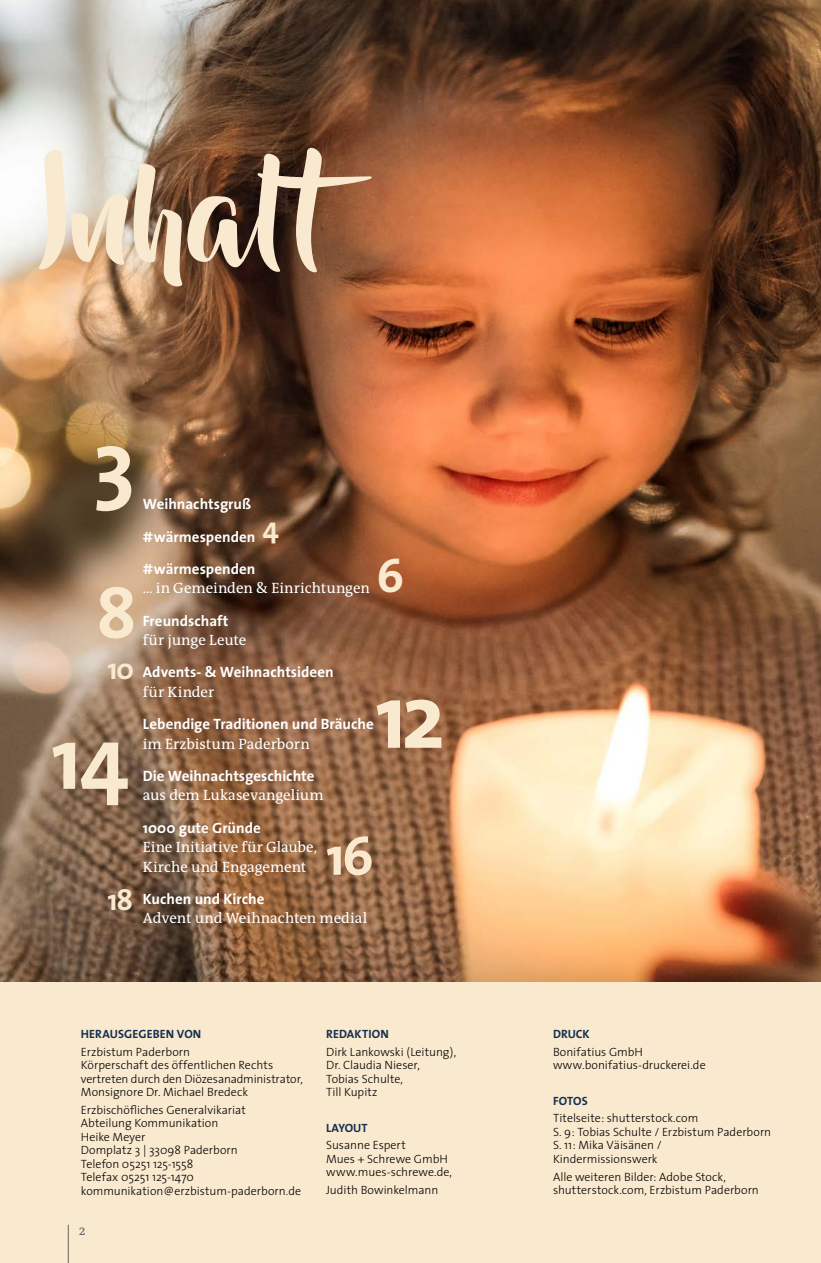
<style>
.page{position:relative;width:821px;height:1263px;background:#fff}
.page>*{position:absolute;margin:0;border:0;box-sizing:border-box;transform-origin:0 0}
.t1{font:122.55px "Beyond The Mountains";color:#f9e9cf}
.t2{font:700 92.1px "The Sans";color:#f9e9cf}
.t3{font:700 91.95px "The Sans";color:#f9e9cf}
.t4{font:700 89.55px "The Sans";color:#f9e9cf}
.t5{font:700 71.85px "The Sans";color:#f9e9cf}
.t6{font:700 54.6px "The Sans";color:#f9e9cf}
.t7{font:700 47.55px "The Sans";color:#f9e9cf}
.t8{font:700 29.85px "The Sans";color:#f9e9cf}
.t9{font:700 29.7px "The Sans";color:#f9e9cf}
.t10{font:15px/19.5px "The Antiqua B5";color:#fff}
.t11{font:700 15px/32.2px "The Sans";color:#fff}
.t12{font:13.5px "The Antiqua B5";color:#646363}
.t13{font:300 12px/13.5px "The Sans";color:#000}
.t14{font:700 12px "The Sans";letter-spacing:.005em;color:#152f4e}
</style>
<div class="page">
<img style="left:0;top:0;width:821px;height:982px">
<div style="left:0;top:982px;width:821px;height:281px;background:#f9e9cf"></div>
<hr style="left:68px;top:1225px;width:1px;height:38px;background:#646363">
<h1 class="t1" style="left:40px;top:148px;width:367px">Inhalt</h1>
<h3 class="t3" style="left:93px;top:386px;width:44px">3</h3>
<h3 class="t5" style="left:96px;top:553px;width:42px">8</h3>
<h3 class="t9" style="left:108px;top:644px;width:28px">10</h3>
<h3 class="t4" style="left:51px;top:683px;width:79px">14</h3>
<h3 class="t9" style="left:108px;top:875px;width:27px">18</h3>
<p class="t11" style="left:143px;top:488px;width:114px">Weihnachtsgruß #wärmespenden #wärmespenden</p>
<p class="t10" style="left:143px;top:579px;width:229px">... in Gemeinden &amp; Einrichtungen</p>
<p class="t11" style="left:143px;top:604px;width:87px">Freundschaft</p>
<p class="t10" style="left:143px;top:631px;width:105px">für junge Leute</p>
<p class="t11" style="left:143px;top:656px;width:192px">Advents- &amp; Weihnachtsideen</p>
<p class="t10" style="left:143px;top:683px;width:73px">für Kinder</p>
<p class="t11" style="left:143px;top:707px;width:232px">Lebendige Traditionen und Bräuche</p>
<p class="t10" style="left:143px;top:734px;width:168px">im Erzbistum Paderborn</p>
<p class="t11" style="left:143px;top:759px;width:173px">Die Weihnachtsgeschichte</p>
<p class="t10" style="left:143px;top:786px;width:182px">aus dem Lukasevangelium</p>
<p class="t11" style="left:143px;top:811px;width:119px">1000 gute Gründe</p>
<p class="t10" style="left:143px;top:838px;width:176px">Eine Initiative für Glaube,<br>Kirche und Engagement</p>
<p class="t11" style="left:143px;top:882px;width:123px">Kuchen und Kirche</p>
<p class="t10" style="left:143px;top:909px;width:226px">Advent und Weihnachten medial</p>
<h3 class="t8" style="left:262px;top:503px;width:18px">4</h3>
<h3 class="t7" style="left:376px;top:537px;width:29px">6</h3>
<h2 class="t2" style="left:375px;top:639px;width:72px">12</h2>
<h3 class="t6" style="left:326px;top:810px;width:49px">16</h3>
<p class="t14" style="left:81px;top:1024px;width:122px">HERAUSGEGEBEN VON</p>
<p class="t13" style="left:81px;top:1044px;width:223px">Erzbistum Paderborn<br>Körperschaft des öffentlichen Rechts vertreten durch den Diözesanadministrator, Monsignore Dr. Michael Bredeck</p>
<p class="t13" style="left:81px;top:1102px;width:222px">Erzbischöfliches Generalvikariat<br>Abteilung Kommunikation<br>Heike Meyer<br>Domplatz 3 | 33098 Paderborn<br>Telefon 05251 125-1558<br>Telefax 05251 125-1470 kommunikation@erzbistum-paderborn.de</p>
<p class="t12" style="left:79px;top:1223px;width:8px">2</p>
<p class="t14" style="left:326px;top:1024px;width:64px">REDAKTION</p>
<p class="t13" style="left:326px;top:1044px;width:132px">Dirk Lankowski (Leitung),<br>Dr. Claudia Nieser,<br>Tobias Schulte,<br>Till Kupitz</p>
<p class="t14" style="left:326px;top:1117px;width:43px">LAYOUT</p>
<p class="t13" style="left:326px;top:1138px;width:127px">Susanne Espert<br>Mues + Schrewe GmbH www.mues-schrewe.de,</p>
<p class="t13" style="left:326px;top:1183px;width:114px">Judith Bowinkelmann</p>
<p class="t14" style="left:553px;top:1024px;width:38px">DRUCK</p>
<p class="t13" style="left:553px;top:1044px;width:154px">Bonifatius GmbH www.bonifatius-druckerei.de</p>
<p class="t14" style="left:553px;top:1090px;width:36px">FOTOS</p>
<p class="t13" style="left:553px;top:1111px;width:220px">Titelseite: shutterstock.com<br>S. 9: Tobias Schulte / Erzbistum Paderborn<br>S. 11: Mika Väisänen /<br>Kindermissionswerk</p>
<p class="t13" style="left:553px;top:1169px;width:207px">Alle weiteren Bilder: Adobe Stock, shutterstock.com, Erzbistum Paderborn</p>
</div>
